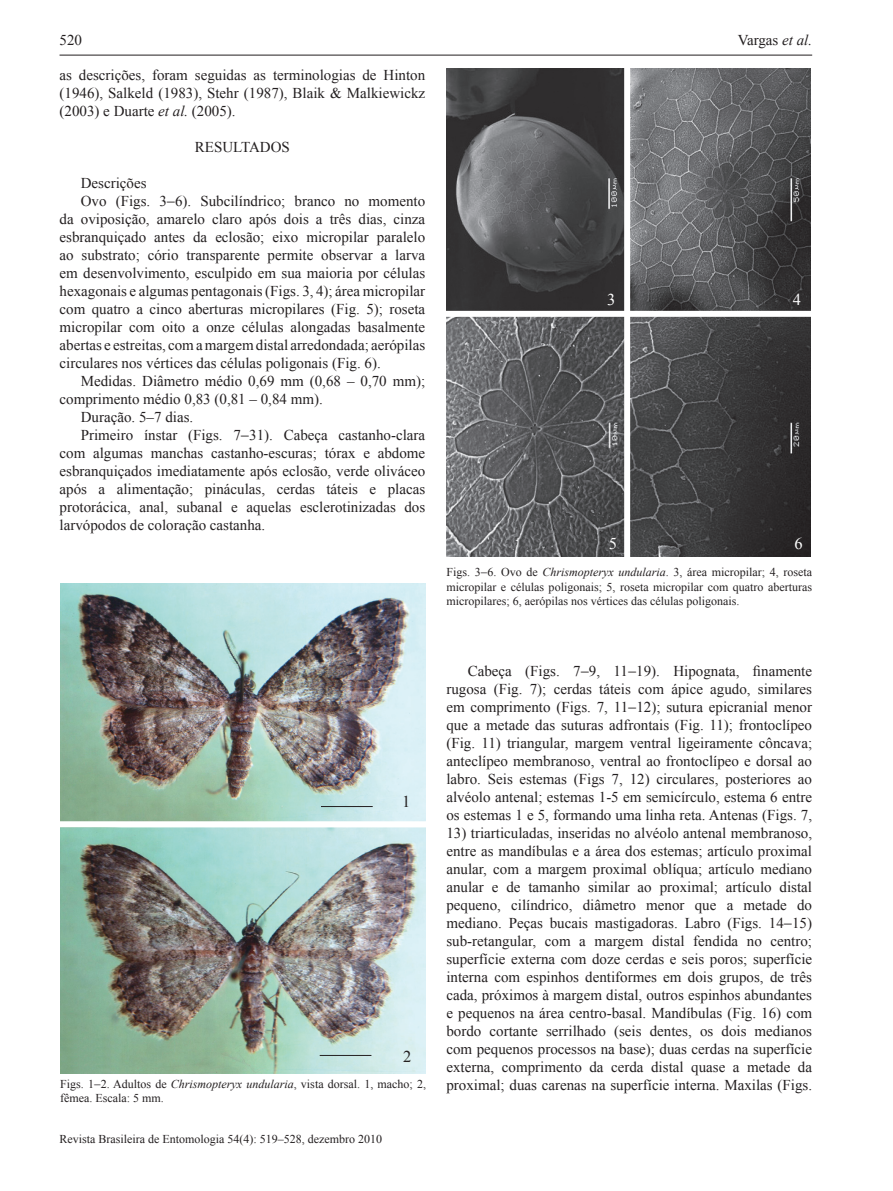
<style>
.page{position:relative;width:893px;height:1191px;background:#fff}
.page>*{position:absolute;margin:0;border:0;box-sizing:border-box;transform-origin:0 0}
.t1{font:16.5px "Times New Roman";color:#fff}
.t2{font:16.5px "Times New Roman";color:#231f20}
.t3{font:15px/18px "Times New Roman";color:#231f20;text-align:justify}
.t4{font:12px/14.4px "Times New Roman";color:#231f20;text-align:justify}
.s1{font-style:italic}
</style>
<div class="page">
<hr style="left:60px;top:55px;width:752px;height:1px;background:#231f20">
<img style="left:60px;top:584px;width:365px;height:490px">
<hr style="left:320px;top:1055px;width:51px;height:1px;background:#231f20">
<hr style="left:321px;top:806px;width:52px;height:1px;background:#231f20">
<div style="left:54px;top:821px;width:375px;height:6px;background:#fff"></div>
<img style="left:446px;top:68px;width:364px;height:488px">
<div style="left:444px;top:311px;width:374px;height:6px;background:#fff"></div>
<div style="left:624px;top:66px;width:6px;height:495px;background:#fff"></div>
<p class="t3" style="left:60px;top:31px;width:24px">520</p>
<p class="t3" style="left:60px;top:65px;width:367px">as descrições, foram seguidas as terminologias de Hinton (1946), Salkeld (1983), Stehr (1987), Blaik &amp; Malkiewickz (2003) e Duarte <span class="s1">et al.</span> (2005).</p>
<p class="t3" style="left:195px;top:137px;width:96px">RESULTADOS</p>
<p class="t3" style="left:81px;top:173px;width:67px">Descrições</p>
<p class="t3" style="left:81px;top:191px;width:346px">Ovo (Figs. 3−6). Subcilíndrico; branco no momento</p>
<p class="t3" style="left:60px;top:209px;width:367px">da oviposição, amarelo claro após dois a três dias, cinza</p>
<p class="t3" style="left:60px;top:227px;width:367px">esbranquiçado antes da eclosão; eixo micropilar paralelo</p>
<p class="t3" style="left:60px;top:245px;width:367px">ao substrato; cório transparente permite observar a larva</p>
<p class="t3" style="left:60px;top:263px;width:367px">em desenvolvimento, esculpido em sua maioria por células</p>
<p class="t3" style="left:60px;top:281px;width:367px">hexagonais e algumas pentagonais (Figs. 3, 4); área micropilar</p>
<p class="t3" style="left:60px;top:299px;width:367px">com quatro a cinco aberturas micropilares (Fig. 5); roseta</p>
<p class="t3" style="left:60px;top:317px;width:367px">micropilar com oito a onze células alongadas basalmente</p>
<p class="t3" style="left:60px;top:335px;width:367px">abertas e estreitas, com a margem distal arredondada; aerópilas</p>
<p class="t3" style="left:60px;top:353px;width:323px">circulares nos vértices das células poligonais (Fig. 6).</p>
<p class="t3" style="left:81px;top:371px;width:346px">Medidas. Diâmetro médio 0,69 mm (0,68 – 0,70 mm);</p>
<p class="t3" style="left:60px;top:389px;width:265px">comprimento médio 0,83 (0,81 – 0,84 mm).</p>
<p class="t3" style="left:81px;top:407px;width:114px">Duração. 5–7 dias.</p>
<p class="t3" style="left:81px;top:425px;width:346px">Primeiro ínstar (Figs. 7−31). Cabeça castanho-clara</p>
<p class="t3" style="left:60px;top:443px;width:367px">com algumas manchas castanho-escuras; tórax e abdome</p>
<p class="t3" style="left:60px;top:461px;width:367px">esbranquiçados imediatamente após eclosão, verde oliváceo</p>
<p class="t3" style="left:60px;top:479px;width:367px">após a alimentação; pináculas, cerdas táteis e placas</p>
<p class="t3" style="left:60px;top:497px;width:367px">protorácica, anal, subanal e aquelas esclerotinizadas dos</p>
<p class="t3" style="left:60px;top:515px;width:207px">larvópodos de coloração castanha.</p>
<p class="t3" style="left:738px;top:31px;width:76px">Vargas <span class="s1">et al.</span></p>
<p class="t1" style="left:607px;top:289px;width:10px">3</p>
<p class="t1" style="left:793px;top:289px;width:10px">4</p>
<p class="t1" style="left:609px;top:532px;width:10px">5</p>
<p class="t1" style="left:794px;top:532px;width:10px">6</p>
<p class="t4" style="left:446px;top:565px;width:367px">Figs. 3−6. Ovo de <span class="s1">Chrismopteryx undularia</span>. 3, área micropilar; 4, roseta micropilar e células poligonais; 5, roseta micropilar com quatro aberturas micropilares; 6, aerópilas nos vértices das células poligonais.</p>
<p class="t2" style="left:402px;top:790px;width:10px">1</p>
<p class="t2" style="left:403px;top:1045px;width:10px">2</p>
<p class="t3" style="left:446px;top:662px;width:367px;text-indent:21px">Cabeça (Figs. 7−9, 11−19). Hipognata, finamente rugosa (Fig. 7); cerdas táteis com ápice agudo, similares em comprimento (Figs. 7, 11−12); sutura epicranial menor que a metade das suturas adfrontais (Fig. 11); frontoclípeo (Fig. 11) triangular, margem ventral ligeiramente côncava; anteclípeo membranoso, ventral ao frontoclípeo e dorsal ao labro. Seis estemas (Figs 7, 12) circulares, posteriores ao alvéolo antenal; estemas 1-5 em semicírculo, estema 6 entre os estemas 1 e 5, formando uma linha reta. Antenas (Figs. 7,</p>
<p class="t3" style="left:446px;top:824px;width:367px">13) triarticuladas, inseridas no alvéolo antenal membranoso, entre as mandíbulas e a área dos estemas; artículo proximal anular, com a margem proximal oblíqua; artículo mediano anular e de tamanho similar ao proximal; artículo distal pequeno, cilíndrico, diâmetro menor que a metade do mediano. Peças bucais mastigadoras. Labro (Figs. 14−15) sub-retangular, com a margem distal fendida no centro; superfície externa com doze cerdas e seis poros; superfície interna com espinhos dentiformes em dois grupos, de três cada, próximos à margem distal, outros espinhos abundantes e pequenos na área centro-basal. Mandíbulas (Fig. 16) com bordo cortante serrilhado (seis dentes, os dois medianos com pequenos processos na base); duas cerdas na superfície externa, comprimento da cerda distal quase a metade da</p>
<p class="t4" style="left:60px;top:1076px;width:367px">Figs. 1−2. Adultos de <span class="s1">Chrismopteryx undularia</span>, vista dorsal. 1, macho; 2,</p>
<p class="t3" style="left:446px;top:1076px;width:367px">proximal; duas carenas na superfície interna. Maxilas (Figs.</p>
<p class="t4" style="left:60px;top:1091px;width:105px">fêmea. Escala: 5 mm.</p>
<p class="t4" style="left:60px;top:1131px;width:324px">Revista Brasileira de Entomologia 54(4): 519–528, dezembro 2010</p>
</div>
